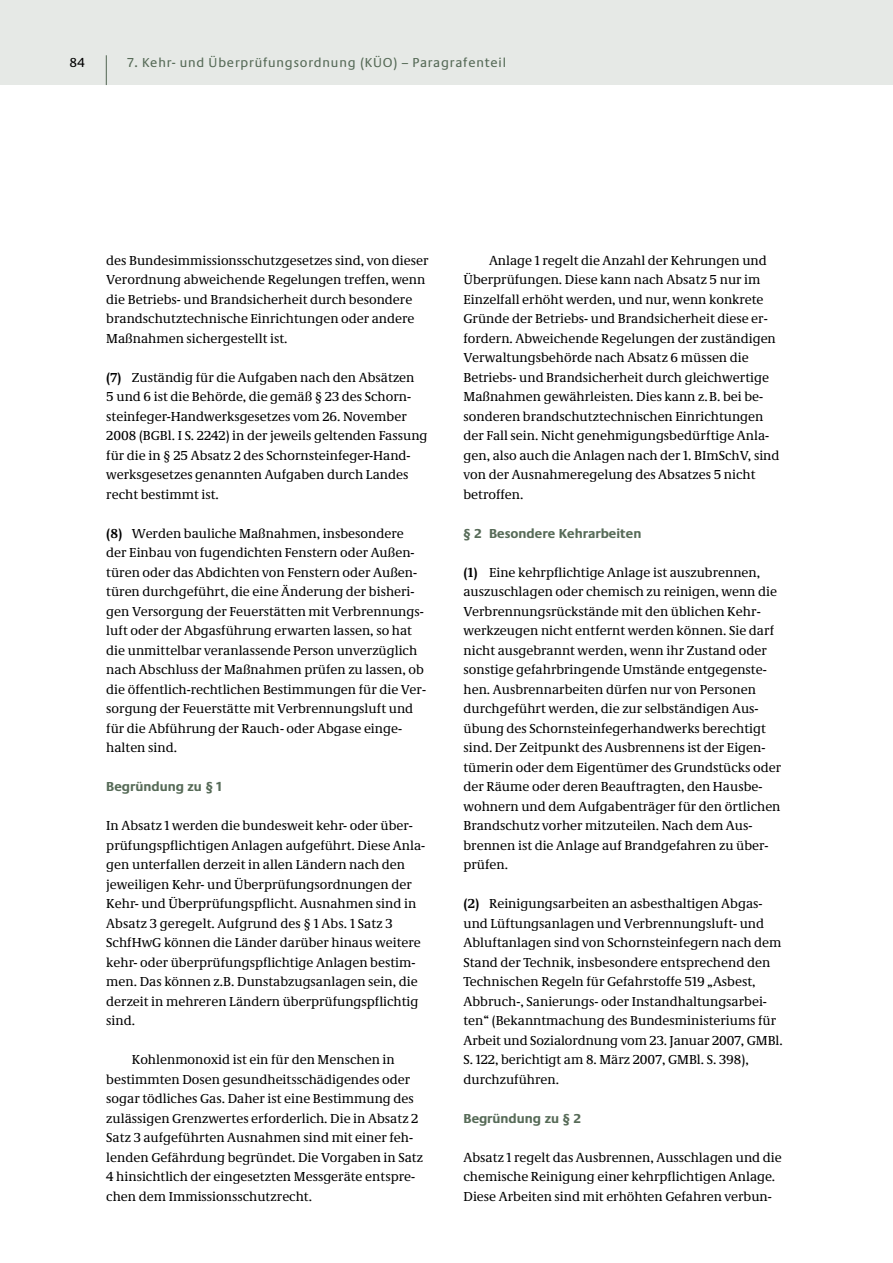
<style>
.page{position:relative;width:893px;height:1263px;background:#fff}
.page>*{position:absolute;margin:0;border:0;box-sizing:border-box;transform-origin:0 0}
.t1{font:13.5px/19.5px "Neue Demos";color:#000}
.t2{font:700 13.5px "Neue Praxis";color:#576b58}
.t3{font:13.5px "Neue Praxis";letter-spacing:.06em;color:#576b58}
.t4{font:13.5px "Neue Praxis";color:#000}
.s1{font-weight:700}
</style>
<div class="page">
<div style="left:1px;top:0;width:892px;height:85px;background:#e6e9e6"></div>
<hr style="left:106px;top:55px;width:1px;height:30px;background:#576b58">
<p class="t4" style="left:70px;top:58px;width:17px">84</p>
<p class="t3" style="left:128px;top:58px;width:380px">7. Kehr- und Überprüfungsordnung (KÜO) – Paragrafenteil</p>
<p class="t1" style="left:106px;top:252px;width:324px">des Bundesimmissionsschutzgesetzes sind, von dieser Verordnung abweichende Regelungen treffen, wenn die Betriebs- und Brandsicherheit durch besondere brandschutztechnische Einrichtungen oder andere Maßnahmen sichergestellt ist.</p>
<p class="t1" style="left:106px;top:369px;width:323px"><span class="s1">(7)</span> Zuständig für die Aufgaben nach den Absätzen<br>5 und 6 ist die Behörde, die gemäß § 23 des Schorn - stein feger-Handwerksgesetzes vom 26. November 2008 (BGBl. I S. 2242) in der jeweils geltenden Fassung für die in § 25 Absatz 2 des Schornsteinfeger-Hand - werksgesetzes genannten Aufgaben durch Landes recht bestimmt ist.</p>
<p class="t1" style="left:106px;top:525px;width:321px"><span class="s1">(8)</span> Werden bauliche Maßnahmen, insbesondere der Einbau von fugendichten Fenstern oder Außen - türen oder das Abdichten von Fenstern oder Außen - türen durchgeführt, die eine Änderung der bisheri&shy;gen Ver sorgung der Feuerstätten mit Verbrennungs - luft oder der Abgasführung erwarten lassen, so hat die unmit telbar veranlassende Person unverzüglich nach Ab schluss der Maßnahmen prüfen zu lassen, ob die öf fentlich-rechtlichen Bestimmungen für die Ver - sorgung der Feuerstätte mit Verbrennungsluft und für die Abführung der Rauch- oder Abgase einge - halten sind.</p>
<p class="t2" style="left:106px;top:781px;width:117px">Begründung zu § 1</p>
<p class="t1" style="left:106px;top:817px;width:320px">In Absatz 1 werden die bundesweit kehr- oder über&shy;prüfungspflichtigen Anlagen aufgeführt. Diese Anla - gen unterfallen derzeit in allen Ländern nach den jeweiligen Kehr- und Überprüfungsordnungen der Kehr- und Überprüfungspflicht. Ausnahmen sind in Absatz 3 geregelt. Aufgrund des § 1 Abs. 1 Satz 3<br>SchfHwG können die Länder darüber hinaus weitere kehr- oder überprüfungspflichtige Anlagen bestim&shy;men. Das können z.B. Dunstabzugsanlagen sein, die derzeit in mehreren Ländern überprüfungspflichtig sind.</p>
<p class="t1" style="left:106px;top:1051px;width:318px;text-indent:26px">Kohlenmonoxid ist ein für den Menschen in bestimmten Dosen gesundheitsschädigendes oder sogar tödliches Gas. Daher ist eine Bestimmung des zulässigen Grenzwertes erforderlich. Die in Absatz 2<br>Satz 3 aufgeführten Ausnahmen sind mit einer feh&shy;lenden Gefährdung begründet. Die Vorgaben in Satz 4 hinsichtlich der eingesetzten Messgeräte entspre&shy;chen dem Immissionsschutzrecht.</p>
<p class="t1" style="left:463px;top:252px;width:318px;text-indent:26px">Anlage 1 regelt die Anzahl der Kehrungen und Überprüfungen. Diese kann nach Absatz 5 nur im Einzelfall erhöht werden, und nur, wenn konkrete Gründe der Betriebs- und Brandsicherheit diese er - fordern. Abweichende Regelungen der zuständigen Verwaltungsbehörde nach Absatz 6 müssen die Betriebs- und Brandsicherheit durch gleichwertige Maßnahmen gewährleisten. Dies kann z. B. bei be - sonderen brandschutztechnischen Einrichtungen der Fall sein. Nicht genehmigungsbedürftige Anla - gen, also auch die Anlagen nach der 1. BImSchV, sind von der Ausnahmeregelung des Absatzes 5 nicht betroffen.</p>
<p class="t2" style="left:463px;top:528px;width:179px">§ 2 Besondere Kehrarbeiten</p>
<p class="t1" style="left:463px;top:564px;width:319px"><span class="s1">(1)</span> Eine kehrpflichtige Anlage ist auszubrennen, auszuschlagen oder chemisch zu reinigen, wenn die Verbrennungsrückstände mit den üblichen Kehr - werkzeugen nicht entfernt werden können. Sie darf nicht ausgebrannt werden, wenn ihr Zustand oder sonstige gefahrbringende Umstände entgegenste&shy;hen. Ausbrennarbeiten dürfen nur von Personen durch geführt werden, die zur selbständigen Aus - übung des Schornsteinfegerhandwerks berechtigt sind. Der Zeitpunkt des Ausbrennens ist der Eigen - tümerin oder dem Eigentümer des Grundstücks oder der Räume oder deren Beauftragten, den Hausbe - woh nern und dem Aufgabenträger für den örtlichen Brandschutz vorher mitzuteilen. Nach dem Aus - brennen ist die An lage auf Brandgefahren zu über&shy;prüfen.</p>
<p class="t1" style="left:463px;top:895px;width:321px"><span class="s1">(2)</span> Reinigungsarbeiten an asbesthaltigen Abgas&shy;und Lüftungsanlagen und Verbrennungsluft- und Abluftanlagen sind von Schornsteinfegern nach dem Stand der Technik, insbesondere entsprechend den Technischen Regeln für Gefahrstoffe 519 „Asbest, Abbruch-, Sanierungs- oder Instandhaltungs arbei - ten“ (Bekanntmachung des Bundesministeriums für Arbeit und Sozialordnung vom 23. Januar 2007, GMBl.<br>S. 122, berichtigt am 8. März 2007, GMBl. S. 398), durchzuführen.</p>
<p class="t2" style="left:463px;top:1113px;width:119px">Begründung zu § 2</p>
<p class="t1" style="left:463px;top:1149px;width:320px">Absatz 1 regelt das Ausbrennen, Ausschlagen und die chemische Reinigung einer kehrpflichtigen Anlage.<br>Diese Arbeiten sind mit erhöhten Gefahren verbun-</p>
</div>
